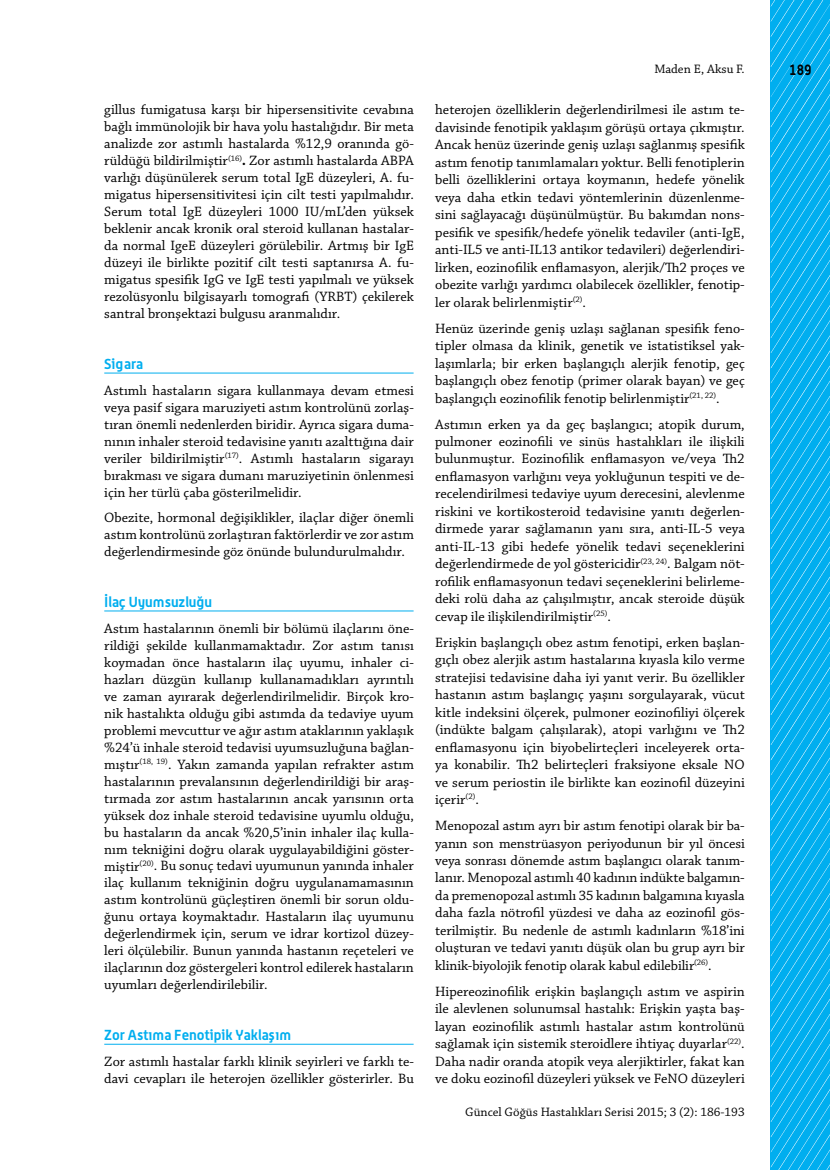
<style>
.page{position:relative;width:830px;height:1170px;background:#fff}
.page>*{position:absolute;margin:0;border:0;box-sizing:border-box;transform-origin:0 0}
.t1{font:700 15px "Alwyn";color:#000;scale:.85 1}
.t2{font:14.25px/17.4px "Chaparral Pro";color:#000;text-align:justify}
.t3{font:700 14.25px "Alwyn";color:#00aeef}
.t4{font:12.9px "Chaparral Pro";color:#000}
.s1{font-family:"Alwyn";font-weight:700}
</style>
<div class="page">
<hr style="left:104px;top:372px;width:309px;height:1px;background:#00aeef">
<hr style="left:104px;top:610px;width:309px;height:1px;background:#00aeef">
<hr style="left:104px;top:1043px;width:309px;height:1px;background:#00aeef">
<svg style="left:770px;top:0;width:59px;height:1169px;background:#0eb2ef"></svg>
<p class="t2" style="left:104px;top:102px;width:311px;line-height:17px">gillus fumigatusa karşı bir hipersensitivite cevabına bağlı immünolojik bir hava yolu hastalığıdır. Bir meta analizde zor astımlı hastalarda %12,9 oranında gö&shy;rüldüğü bildirilmiştir<sup>(16)</sup><span class="s1">.</span> Zor astımlı hastalarda ABPA varlığı düşünülerek serum total IgE düzeyleri, A. fu&shy;migatus hipersensitivitesi için cilt testi yapılmalıdır.<br>Serum total IgE düzeyleri 1000 IU/mL’den yüksek beklenir ancak kronik oral steroid kullanan hastalar&shy;da normal IgeE düzeyleri görülebilir. Artmış bir IgE düzeyi ile birlikte pozitif cilt testi saptanırsa A. fu&shy;migatus spesifik IgG ve IgE testi yapılmalı ve yüksek rezolüsyonlu bilgisayarlı tomografi (YRBT) çekilerek santral bronşektazi bulgusu aranmalıdır.</p>
<p class="t3" style="left:104px;top:355px;width:40px">Sigara</p>
<p class="t2" style="left:104px;top:382px;width:311px;line-height:17px">Astımlı hastaların sigara kullanmaya devam etmesi veya pasif sigara maruziyeti astım kontrolünü zorlaş&shy;tıran önemli nedenlerden biridir. Ayrıca sigara duma&shy;nının inhaler steroid tedavisine yanıtı azalttığına dair veriler bildirilmiştir<sup>(17)</sup>. Astımlı hastaların sigarayı bırakması ve sigara dumanı maruziyetinin önlenmesi için her türlü çaba gösterilmelidir.</p>
<p class="t2" style="left:104px;top:509px;width:311px;line-height:17px">Obezite, hormonal değişiklikler, ilaçlar diğer önemli astım kontrolünü zorlaştıran faktörlerdir ve zor astım değerlendirmesinde göz önünde bulundurulmalıdır.</p>
<p class="t3" style="left:104px;top:593px;width:109px">İlaç Uyumsuzluğu</p>
<p class="t2" style="left:104px;top:620px;width:311px;line-height:17px">Astım hastalarının önemli bir bölümü ilaçlarını öne&shy;rildiği şekilde kullanmamaktadır. Zor astım tanısı koymadan önce hastaların ilaç uyumu, inhaler ci&shy;hazları düzgün kullanıp kullanamadıkları ayrıntılı ve zaman ayırarak değerlendirilmelidir. Birçok kro&shy;nik hastalıkta olduğu gibi astımda da tedaviye uyum problemi mevcuttur ve ağır astım ataklarının yaklaşık %24’ü inhale steroid tedavisi uyumsuzluğuna bağlan&shy;mıştır<sup>(18,</sup> <sup>19)</sup>. Yakın zamanda yapılan refrakter astım hastalarının prevalansının değerlendirildiği bir araş&shy;tırmada zor astım hastalarının ancak yarısının orta yüksek doz inhale steroid tedavisine uyumlu olduğu, bu hastaların da ancak %20,5’inin inhaler ilaç kulla&shy;nım tekniğini doğru olarak uygulayabildiğini göster&shy;miştir<sup>(20)</sup>. Bu sonuç tedavi uyumunun yanında inhaler ilaç kullanım tekniğinin doğru uygulanamamasının astım kontrolünü güçleştiren önemli bir sorun oldu&shy;ğunu ortaya koymaktadır. Hastaların ilaç uyumunu değerlendirmek için, serum ve idrar kortizol düzey&shy;leri ölçülebilir. Bunun yanında hastanın reçeteleri ve ilaçlarının doz göstergeleri kontrol edilerek hastaların uyumları değerlendirilebilir.</p>
<p class="t3" style="left:104px;top:1026px;width:188px">Zor Astıma Fenotipik Yaklaşım</p>
<p class="t2" style="left:104px;top:1053px;width:311px">Zor astımlı hastalar farklı klinik seyirleri ve farklı te&shy;davi cevapları ile heterojen özellikler gösterirler. Bu</p>
<p class="t4" style="left:654px;top:62px;width:92px">Maden E, Aksu F.</p>
<p class="t1" style="left:788px;top:61px;width:28px">189</p>
<p class="t2" style="left:435px;top:102px;width:311px">heterojen özelliklerin değerlendirilmesi ile astım te&shy;davisinde fenotipik yaklaşım görüşü ortaya çıkmıştır.<br>Ancak henüz üzerinde geniş uzlaşı sağlanmış spesifik astım fenotip tanımlamaları yoktur. Belli fenotiplerin belli özelliklerini ortaya koymanın, hedefe yönelik veya daha etkin tedavi yöntemlerinin düzenlenme&shy;sini sağlayacağı düşünülmüştür. Bu bakımdan nons&shy;pesifik ve spesifik/hedefe yönelik tedaviler (anti-IgE, anti-IL5 ve anti-IL13 antikor tedavileri) değerlendiri&shy;lirken, eozinofilik enflamasyon, alerjik/Th2 proçes ve obezite varlığı yardımcı olabilecek özellikler, fenotip&shy;ler olarak belirlenmiştir<sup>(2)</sup>.</p>
<p class="t2" style="left:435px;top:320px;width:311px">Henüz üzerinde geniş uzlaşı sağlanan spesifik feno&shy;tipler olmasa da klinik, genetik ve istatistiksel yak&shy;laşımlarla; bir erken başlangıçlı alerjik fenotip, geç başlangıçlı obez fenotip (primer olarak bayan) ve geç başlangıçlı eozinofilik fenotip belirlenmiştir<sup>(21,</sup> <sup>22)</sup>.</p>
<p class="t2" style="left:435px;top:416px;width:311px">Astımın erken ya da geç başlangıcı; atopik durum, pulmoner eozinofili ve sinüs hastalıkları ile ilişkili bulunmuştur. Eozinofilik enflamasyon ve/veya Th2 enflamasyon varlığını veya yokluğunun tespiti ve de&shy;recelendirilmesi tedaviye uyum derecesini, alevlenme riskini ve kortikosteroid tedavisine yanıtı değerlen&shy;dirmede yarar sağlamanın yanı sıra, anti-IL-5 veya anti-IL-13 gibi hedefe yönelik tedavi seçeneklerini değerlendirmede de yol göstericidir<sup>(23,</sup> <sup>24)</sup>. Balgam nöt&shy;rofilik enflamasyonun tedavi seçeneklerini belirleme&shy;deki rolü daha az çalışılmıştır, ancak steroide düşük cevap ile ilişkilendirilmiştir<sup>(25)</sup>.</p>
<p class="t2" style="left:435px;top:634px;width:311px">Erişkin başlangıçlı obez astım fenotipi, erken başlan&shy;gıçlı obez alerjik astım hastalarına kıyasla kilo verme stratejisi tedavisine daha iyi yanıt verir. Bu özellikler hastanın astım başlangıç yaşını sorgulayarak, vücut kitle indeksini ölçerek, pulmoner eozinofiliyi ölçerek (indükte balgam çalışılarak), atopi varlığını ve Th2 enflamasyonu için biyobelirteçleri inceleyerek orta&shy;ya konabilir. Th2 belirteçleri fraksiyone eksale NO ve serum periostin ile birlikte kan eozinofil düzeyini içerir<sup>(2)</sup>.</p>
<p class="t2" style="left:435px;top:817px;width:311px">Menopozal astım ayrı bir astım fenotipi olarak bir ba&shy;yanın son menstrüasyon periyodunun bir yıl öncesi veya sonrası dönemde astım başlangıcı olarak tanım&shy;lanır. Menopozal astımlı 40 kadının indükte balgamın&shy;da premenopozal astımlı 35 kadının balgamına kıyasla daha fazla nötrofil yüzdesi ve daha az eozinofil gös&shy;terilmiştir. Bu nedenle de astımlı kadınların %18’ini oluşturan ve tedavi yanıtı düşük olan bu grup ayrı bir klinik-biyolojik fenotip olarak kabul edilebilir<sup>(26)</sup>.</p>
<p class="t2" style="left:435px;top:983px;width:311px">Hipereozinofilik erişkin başlangıçlı astım ve aspirin ile alevlenen solunumsal hastalık: Erişkin yaşta baş&shy;layan eozinofilik astımlı hastalar astım kontrolünü sağlamak için sistemik steroidlere ihtiyaç duyarlar<sup>(22)</sup>.<br>Daha nadir oranda atopik veya alerjiktirler, fakat kan ve doku eozinofil düzeyleri yüksek ve FeNO düzeyleri</p>
<p class="t4" style="left:465px;top:1104px;width:281px">Güncel Göğüs Hastalıkları Serisi 2015; 3 (2): 186-193</p>
</div>
